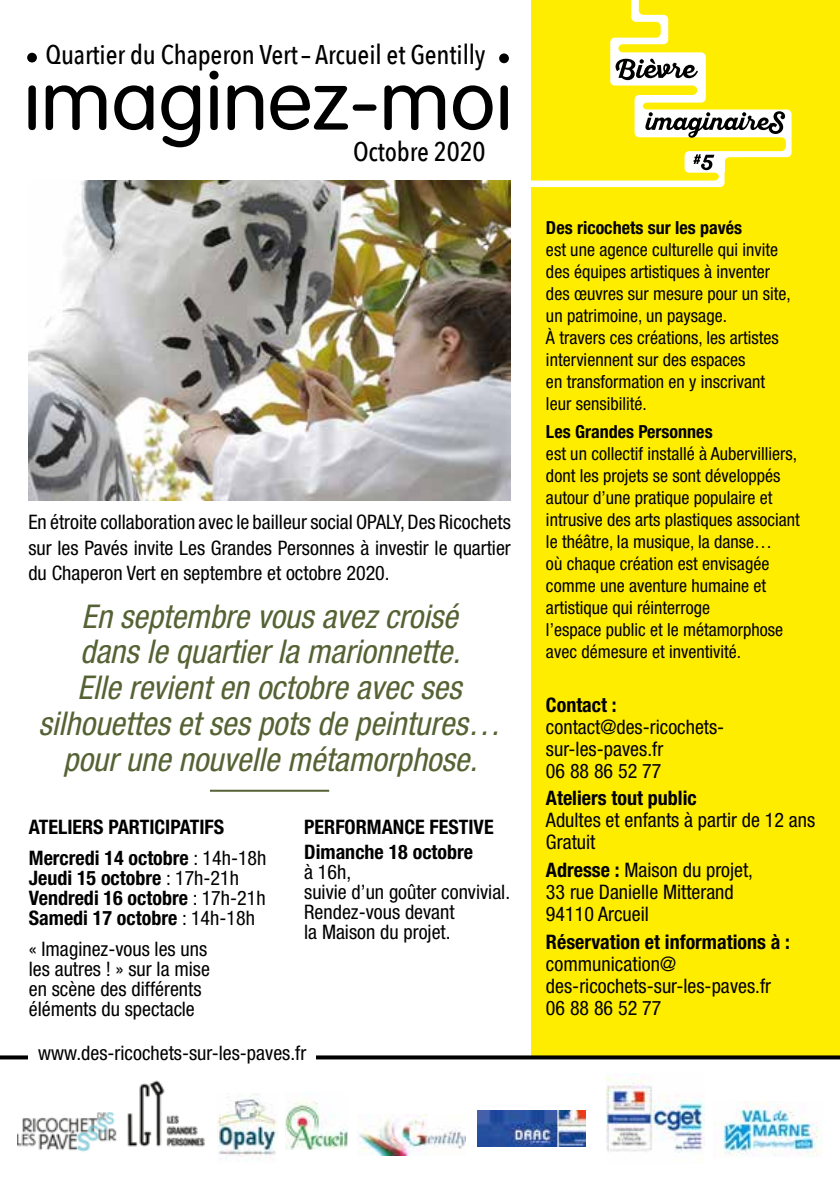
<style>
.page{position:relative;width:840px;height:1191px;background:#fff}
.page>*{position:absolute;margin:0;border:0;box-sizing:border-box;transform-origin:0 0}
.t1{font:300 82px "VAG Rounded";color:#000}
.t2{font:italic condensed 32.8px/35.8px "Helvetica Neue";color:#556234;text-align:center}
.t3{font:500 27px "Avenir Next Condensed";letter-spacing:-.005em;color:#000}
.t4{font:condensed 20px/22px "Helvetica Neue";color:#000}
.t5{font:700 condensed 20px/20px "Helvetica Neue";color:#000}
.t6{font:condensed 18px/22px "Helvetica Neue";color:#000}
.t7{font:700 condensed 18px "Helvetica Neue";color:#000}
.s1{font-weight:400}
.s2{font-weight:700}
</style>
<div class="page">
<div style="left:531px;top:0;width:308px;height:1055px;background:#ffed00"></div>
<hr style="left:210px;top:789px;width:119px;height:2px;background:#556234">
<img style="left:17px;top:1112px;width:99px;height:40px">
<img style="left:127px;top:1080px;width:78px;height:67px">
<img style="left:285px;top:1092px;width:63px;height:57px">
<img style="left:217px;top:1093px;width:60px;height:68px">
<img style="left:606px;top:1073px;width:98px;height:90px">
<img style="left:357px;top:1114px;width:108px;height:41px">
<img style="left:477px;top:1111px;width:108px;height:35px">
<img style="left:713px;top:1101px;width:109px;height:55px">
<svg style="left:0;top:1055px;width:839px;height:4px;background:#1c1b0c"></svg>
<svg style="left:531px;top:0;width:260px;height:187px"></svg>
<svg style="left:615px;top:59px;width:82px;height:21px;background:#949494"></svg>
<svg style="left:644px;top:111px;width:140px;height:27px;background:#b0b0aa"></svg>
<div style="left:689px;top:153px;width:35px;height:19px;background:#fff"></div>
<svg style="left:693px;top:154px;width:47px;height:18px"></svg>
<img style="left:28px;top:180px;width:482px;height:320px">
<div style="left:28px;top:1044px;width:288px;height:20px;background:#fff"></div>
<div style="left:27px;top:53px;width:10px;height:9px;background:#000;border-radius:50%"></div>
<div style="left:499px;top:53px;width:9px;height:10px;background:#000;border-radius:50%"></div>
<h3 class="t3" style="left:45px;top:39px;width:441px">Quartier du Chaperon Vert– Arcueil et Gentilly</h3>
<h1 class="t1" style="left:23px;top:54px;width:490px">imaginez-moi</h1>
<h3 class="t3" style="left:353px;top:135px;width:134px">Octobre 2020</h3>
<p class="t4" style="left:28px;top:509px;width:483px;line-height:25.4px;text-align:justify">En étroite collaboration avec le bailleur social OPALY, Des Ricochets sur les Pavés invite Les Grandes Personnes à investir le quartier du Chaperon Vert en septembre et octobre 2020.</p>
<h2 class="t2" style="left:39px;top:598px;width:463px">En septembre vous avez croisé<br>dans le quartier la marionnette.<br>Elle revient en octobre avec ses silhouettes et ses pots de peintures… pour une nouvelle métamorphose.</h2>
<p class="t5" style="left:29px;top:810px;width:239px;line-height:31.4px">ATELIERS PARTICIPATIFS<br>Mercredi 14 octobre <span class="s1">: 14h-18h</span></p>
<p class="t5" style="left:29px;top:867px;width:238px">Jeudi 15 octobre <span class="s1">: 17h-21h<br></span>Vendredi 16 octobre <span class="s1">: 17h-21h<br></span>Samedi 17 octobre <span class="s1">: 14h-18h</span></p>
<p class="t4" style="left:29px;top:939px;width:182px;line-height:20px">« Imaginez-vous les uns les autres ! » sur la mise en scène des différents éléments du spectacle</p>
<p class="t5" style="left:304px;top:813px;width:191px;line-height:25.6px">PERFORMANCE FESTIVE<br>Dimanche 18 octobre</p>
<p class="t4" style="left:304px;top:862px;width:207px;line-height:20px">à 16h,<br>suivie d’un goûter convivial.<br>Rendez-vous devant<br>la Maison du projet.</p>
<p class="t4" style="left:38px;top:1041px;width:269px">www.des-ricochets-sur-les-paves.fr</p>
<p class="t7" style="left:545px;top:217px;width:197px">Des ricochets sur les pavés</p>
<p class="t6" style="left:545px;top:238px;width:246px">est une agence culturelle qui invite des équipes artistiques à inventer des œuvres sur mesure pour un site, un patrimoine, un paysage.<br>À travers ces créations, les artistes interviennent sur des espaces<br>en transformation en y inscrivant leur sensibilité.</p>
<p class="t7" style="left:545px;top:420px;width:168px">Les Grandes Personnes</p>
<p class="t6" style="left:545px;top:442px;width:255px">est un collectif installé à Aubervilliers, dont les projets se sont développés autour d’une pratique populaire et intrusive des arts plastiques associant le théâtre, la musique, la danse…<br>où chaque création est envisagée comme une aventure humaine et artistique qui réinterroge<br>l’espace public et le métamorphose avec démesure et inventivité.</p>
<p class="t5" style="left:545px;top:694px;width:72px">Contact :</p>
<p class="t4" style="left:545px;top:715px;width:180px">contact@des-ricochets&shy;sur-les-paves.fr<br>06 88 86 52 77</p>
<p class="t5" style="left:545px;top:788px;width:152px">Ateliers tout public</p>
<p class="t4" style="left:545px;top:809px;width:270px">Adultes et enfants à partir de 12 ans<br>Gratuit</p>
<p class="t4" style="left:545px;top:858px;width:208px"><span class="s2">Adresse :</span> Maison du projet,<br>33 rue Danielle Mitterand<br>94110 Arcueil</p>
<p class="t5" style="left:545px;top:931px;width:245px">Réservation et informations à :</p>
<p class="t4" style="left:545px;top:952px;width:226px">communication@ des-ricochets-sur-les-paves.fr<br>06 88 86 52 77</p>
</div>
